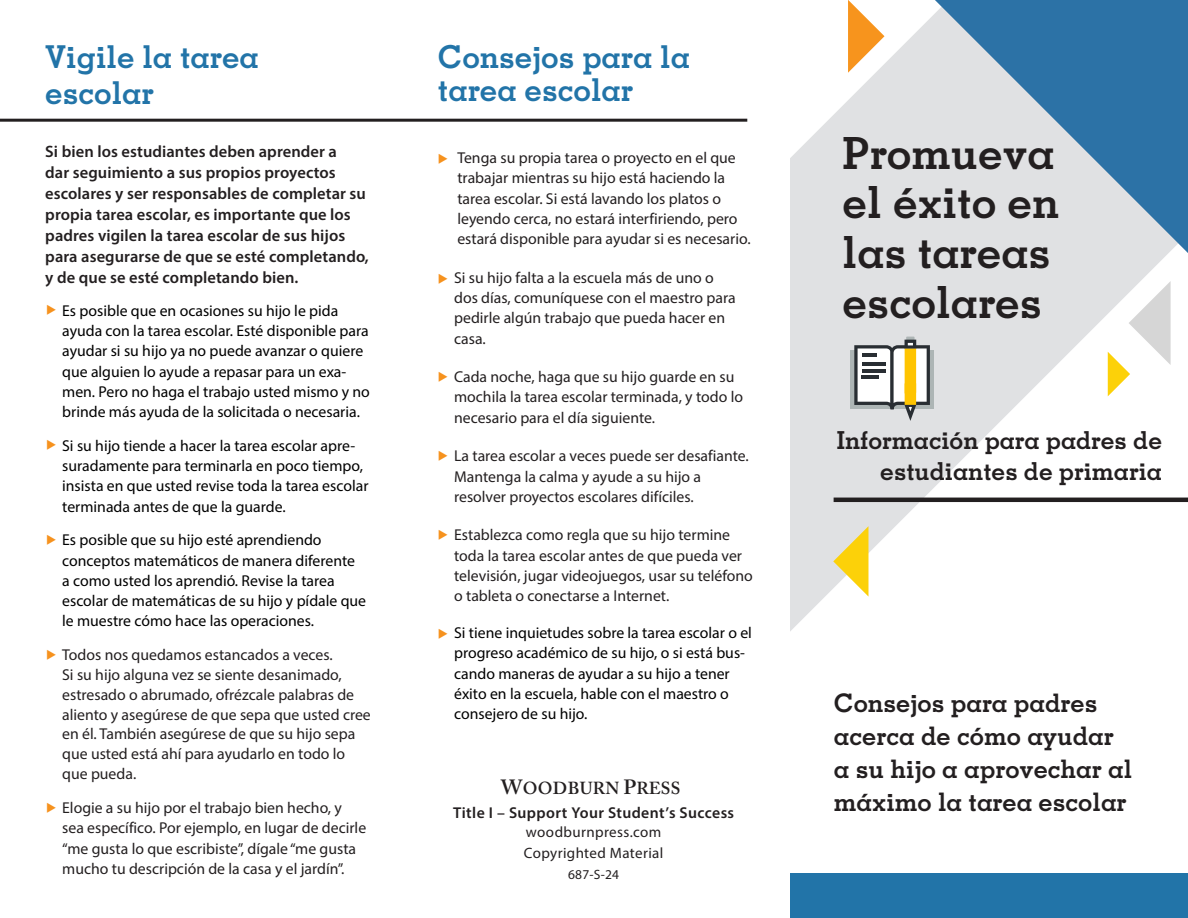
<style>
.page{position:relative;width:1188px;height:918px;background:#fff}
.page>*{position:absolute;margin:0;border:0;box-sizing:border-box;transform-origin:0 0}
.t1{font:700 44.4px/49.8px "Memphis LT Std";color:#231f20}
.t2{font:700 31.5px/33px "Memphis LT Std";color:#2274a8}
.t3{font:700 25.5px/33px "Memphis LT Std";color:#231f20}
.t4{font:700 24.75px/30.6px "Memphis LT Std";color:#231f20;text-align:right}
.t5{font:600 17.4px "Adobe Caslon Pro";letter-spacing:.015em;color:#231f20}
.Body_Copy{font:600 16.5px/21px "Myriad Pro";letter-spacing:.005em;color:#231f20}
.Body_Copy-2{font:15.75px/20.2px "Myriad Pro";color:#231f20}
.Body_Copy-3{font:15.75px/20.2px "Myriad Pro";color:#000101}
.Body_Copy-4{font:600 15.75px "Myriad Pro";letter-spacing:.025em;color:#231f20}
.Body_Copy-5{font:15px "Myriad Pro";letter-spacing:.025em;color:#231f20}
.Body_Copy-6{font:13.5px "Myriad Pro";color:#231f20}
.s1{color:#f6921e}
.s2{font-size:20.4px}
</style>
<div class="page">
<svg style="left:790px;top:14px;width:398px;height:617px;fill:#e0e1e3"></svg>
<svg style="left:935px;top:0;width:253px;height:253px;background:#85a9c4"></svg>
<svg style="left:1108px;top:281px;width:63px;height:115px"></svg>
<hr style="left:834px;top:498px;width:354px;height:4px;background:#231f20">
<div style="left:790px;top:874px;width:398px;height:44px;background:#2274a8"></div>
<div style="left:850px;top:350px;width:84px;height:59px;background:#adb5b5"></div>
<svg style="left:854px;top:337px;width:76px;height:84px;background:#c3beac"></svg>
<svg style="left:848px;top:0;width:37px;height:73px"></svg>
<svg style="left:833px;top:526px;width:35px;height:71px"></svg>
<hr style="left:0;top:119px;width:747px;height:3px;background:#231f20">
<p class="t2" style="left:45px;top:40px;width:215px">Vigile la tarea</p>
<p class="t2" style="left:45px;top:76px;width:110px">escolar</p>
<p class="Body_Copy" style="left:45px;top:141px;width:325px">Si bien los estudiantes deben aprender a<br>dar seguimiento a sus propios proyectos escolares y ser responsables de completar su propia tarea escolar, es importante que los padres vigilen la tarea escolar de sus hijos para asegurarse de que se esté completando, y de que se esté completando bien.</p>
<p class="Body_Copy-3" style="left:62px;top:300px;width:309px;text-indent:-16px"><span class="s1">◆</span> Es posible que en ocasiones su hijo le pida ayuda con la tarea escolar. Esté disponible para ayudar si su hijo ya no puede avanzar o quiere que alguien lo ayude a repasar para un exa&shy;men. Pero no haga el trabajo usted mismo y no brinde más ayuda de la solicitada o necesaria.</p>
<p class="Body_Copy-3" style="left:62px;top:435px;width:308px;text-indent:-16px"><span class="s1">◆</span> Si su hijo tiende a hacer la tarea escolar apre&shy;suradamente para terminarla en poco tiempo, insista en que usted revise toda la tarea escolar terminada antes de que la guarde.</p>
<p class="Body_Copy-3" style="left:62px;top:530px;width:305px;text-indent:-16px"><span class="s1">◆</span> Es posible que su hijo esté aprendiendo conceptos matemáticos de manera diferente a como usted los aprendió. Revise la tarea escolar de matemáticas de su hijo y pídale que le muestre cómo hace las operaciones.</p>
<p class="Body_Copy-2" style="left:62px;top:645px;width:310px;line-height:19.8px;text-indent:-16px"><span class="s1">◆</span> Todos nos quedamos estancados a veces.<br>Si su hijo alguna vez se siente desanimado, estresado o abrumado, ofrézcale palabras de aliento y asegúrese de que sepa que usted cree en él. También asegúrese de que su hijo sepa que usted está ahí para ayudarlo en todo lo que pueda.</p>
<p class="Body_Copy-2" style="left:62px;top:798px;width:306px;text-indent:-16px"><span class="s1">◆</span> Elogie a su hijo por el trabajo bien hecho, y sea específico. Por ejemplo, en lugar de decirle “me gusta lo que escribiste”, dígale “me gusta mucho tu descripción de la casa y el jardín”.</p>
<p class="t2" style="left:438px;top:40px;width:254px">Consejos para la tarea escolar</p>
<p class="Body_Copy-2" style="left:457px;top:148px;width:295px;text-indent:-19px"><span class="s1">◆</span> Tenga su propia tarea o proyecto en el que trabajar mientras su hijo está haciendo la tarea escolar. Si está lavando los platos o leyendo cerca, no estará interfiriendo, pero estará disponible para ayudar si es necesario.</p>
<p class="Body_Copy-2" style="left:454px;top:267px;width:283px;text-indent:-16px"><span class="s1">◆</span> Si su hijo falta a la escuela más de uno o dos días, comuníquese con el maestro para pedirle algún trabajo que pueda hacer en casa.</p>
<p class="Body_Copy-2" style="left:454px;top:367px;width:290px;text-indent:-16px"><span class="s1">◆</span> Cada noche, haga que su hijo guarde en su mochila la tarea escolar terminada, y todo lo necesario para el día siguiente.</p>
<p class="Body_Copy-2" style="left:454px;top:446px;width:296px;text-indent:-16px"><span class="s1">◆</span> La tarea escolar a veces puede ser desafiante.<br>Mantenga la calma y ayude a su hijo a resolver proyectos escolares difíciles.</p>
<p class="Body_Copy-2" style="left:454px;top:525px;width:300px;text-indent:-16px"><span class="s1">◆</span> Establezca como regla que su hijo termine toda la tarea escolar antes de que pueda ver televisión, jugar videojuegos, usar su teléfono o tableta o conectarse a Internet.</p>
<p class="Body_Copy-3" style="left:454px;top:623px;width:299px;text-indent:-16px"><span class="s1">◆</span> Si tiene inquietudes sobre la tarea escolar o el progreso académico de su hijo, o si está bus&shy;cando maneras de ayudar a su hijo a tener éxito en la escuela, hable con el maestro o consejero de su hijo.</p>
<p class="t5" style="left:501px;top:778px;width:181px"><span class="s2">W</span>OODBURN <span class="s2">P</span>RESS</p>
<p class="Body_Copy-4" style="left:453px;top:802px;width:282px">Title I – Support Your Student’s Success</p>
<p class="Body_Copy-5" style="left:526px;top:823px;width:137px">woodburnpress.com</p>
<p class="Body_Copy-5" style="left:524px;top:843px;width:141px">Copyrighted Material</p>
<p class="Body_Copy-6" style="left:568px;top:866px;width:53px">687-S-24</p>
<p class="t1" style="left:843px;top:127px;width:218px">Promueva el éxito en las tareas escolares</p>
<p class="t4" style="left:837px;top:425px;width:327px">Información para padres de estudiantes de primaria</p>
<p class="t3" style="left:834px;top:686px;width:300px">Consejos para padres acerca de cómo ayudar a su hijo a aprovechar al máximo la tarea escolar</p>
</div>
